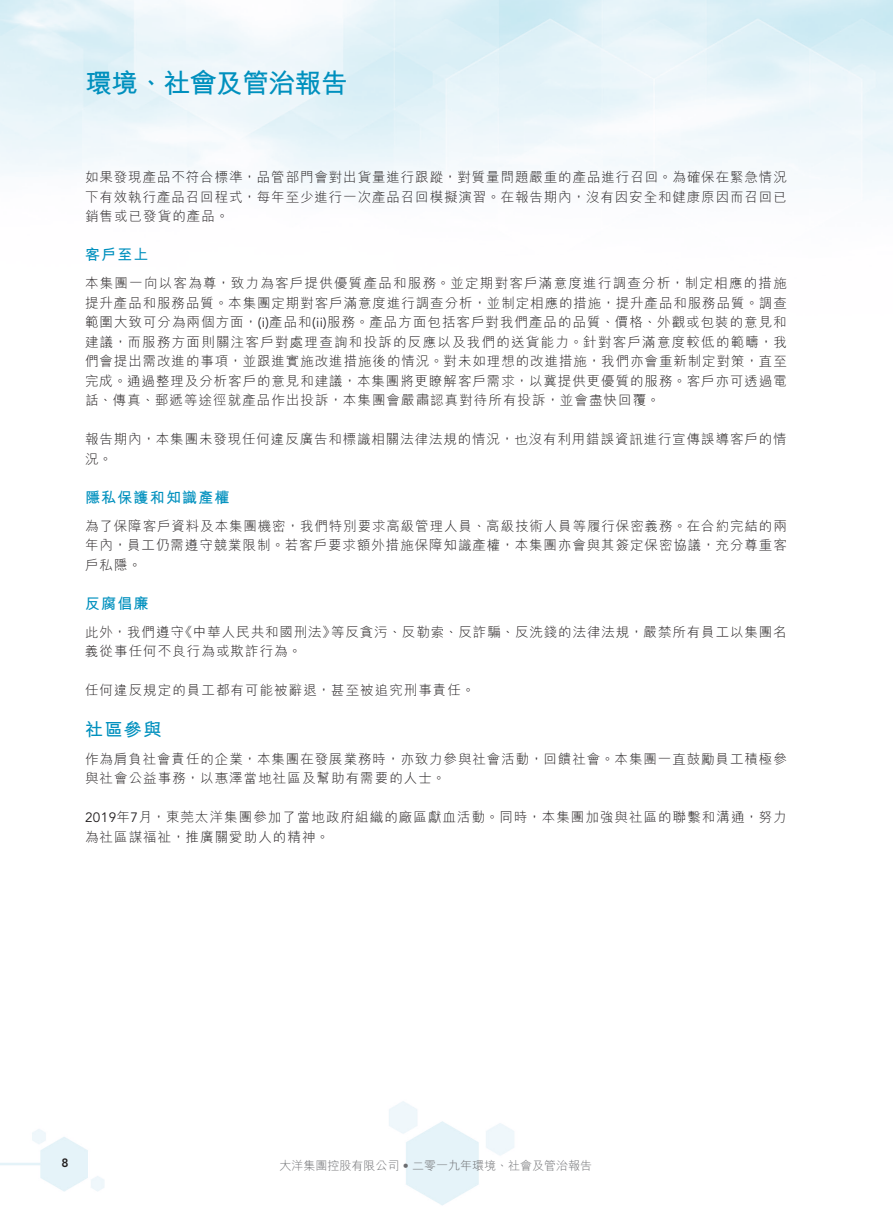
<style>
.page{position:relative;width:893px;height:1212px;background:#fff}
.page>*{position:absolute;margin:0;border:0;box-sizing:border-box;transform-origin:0 0}
.t1{font:700 27px "M Hei HK";letter-spacing:-.03em;color:#0090be}
._01_H1{font:700 18px "M Hei HK";color:#0090be}
._02_H2{font:700 15px "M Hei HK";letter-spacing:.08em;color:#0090be}
._00_txt{font:300 13.5px/19.5px "M Hei HK";letter-spacing:.07em;color:#231f20}
.t2{font:300 12px "M Hei HK";color:#6c6d70}
.t3{font:800 12px "Avenir LT Std";color:#231f20}
.s1{font-family:"Avenir LT Std";font-weight:400}
</style>
<div class="page">
<h1 class="t1" style="left:85px;top:63px;width:264px">環境、社會及管治報告</h1>
<p class="_00_txt" style="left:85px;top:167px;width:703px;text-align:justify">如果發現產品不符合標準，品管部門會對出貨量進行跟蹤，對質量問題嚴重的產品進行召回。為確保在緊急情況下有效執行產品召回程式，每年至少進行一次產品召回模擬演習。在報告期內，沒有因安全和健康原因而召回已銷售或已發貨的產品。</p>
<p class="_02_H2" style="left:85px;top:244px;width:65px">客戶至上</p>
<p class="_00_txt" style="left:85px;top:273px;width:703px;text-align:justify">本集團一向以客為尊，致力為客戶提供優質產品和服務。並定期對客戶滿意度進行調查分析，制定相應的措施提升產品和服務品質。本集團定期對客戶滿意度進行調查分析，並制定相應的措施，提升產品和服務品質。調查範圍大致可分為兩個方面，<span class="s1">(i)</span>產品和<span class="s1">(ii)</span>服務。產品方面包括客戶對我們產品的品質、價格、外觀或包裝的意見和建議，而服務方面則關注客戶對處理查詢和投訴的反應以及我們的送貨能力。針對客戶滿意度較低的範疇，我們會提出需改進的事項，並跟進實施改進措施後的情況。對未如理想的改進措施，我們亦會重新制定對策，直至完成。通過整理及分析客戶的意見和建議，本集團將更瞭解客戶需求，以冀提供更優質的服務。客戶亦可透過電話、傳真、郵遞等途徑就產品作出投訴，本集團會嚴肅認真對待所有投訴，並會盡快回覆。</p>
<p class="_00_txt" style="left:85px;top:429px;width:703px">報告期內，本集團未發現任何違反廣告和標識相關法律法規的情況，也沒有利用錯誤資訊進行宣傳誤導客戶的情況。</p>
<p class="_02_H2" style="left:85px;top:486px;width:146px">隱私保護和知識產權</p>
<p class="_00_txt" style="left:85px;top:516px;width:703px;text-align:justify">為了保障客戶資料及本集團機密，我們特別要求高級管理人員、高級技術人員等履行保密義務。在合約完結的兩年內，員工仍需遵守競業限制。若客戶要求額外措施保障知識產權，本集團亦會與其簽定保密協議，充分尊重客戶私隱。</p>
<p class="_02_H2" style="left:85px;top:592px;width:65px">反腐倡廉</p>
<p class="_00_txt" style="left:85px;top:622px;width:703px">此外，我們遵守《中華人民共和國刑法》等反貪污、反勒索、反詐騙、反洗錢的法律法規，嚴禁所有員工以集團名義從事任何不良行為或欺詐行為。</p>
<p class="_00_txt" style="left:85px;top:680px;width:391px">任何違反規定的員工都有可能被辭退，甚至被追究刑事責任。</p>
<p class="_01_H1" style="left:85px;top:716px;width:78px">社區參與</p>
<p class="_00_txt" style="left:85px;top:749px;width:703px">作為肩負社會責任的企業，本集團在發展業務時，亦致力參與社會活動，回饋社會。本集團一直鼓勵員工積極參與社會公益事務，以惠澤當地社區及幫助有需要的人士。</p>
<p class="_00_txt" style="left:85px;top:807px;width:703px"><span class="s1">2019</span>年<span class="s1">7</span>月，東莞太洋集團參加了當地政府組織的廠區獻血活動。同時，本集團加強與社區的聯繫和溝通，努力為社區謀福祉，推廣關愛助人的精神。</p>
<p class="t3" style="left:61px;top:1155px;width:9px">8</p>
<p class="t2" style="left:279px;top:1159px;width:314px">大洋集團控股有限公司 <span class="s1">•</span> 二零一九年環境、社會及管治報告</p>
</div>
